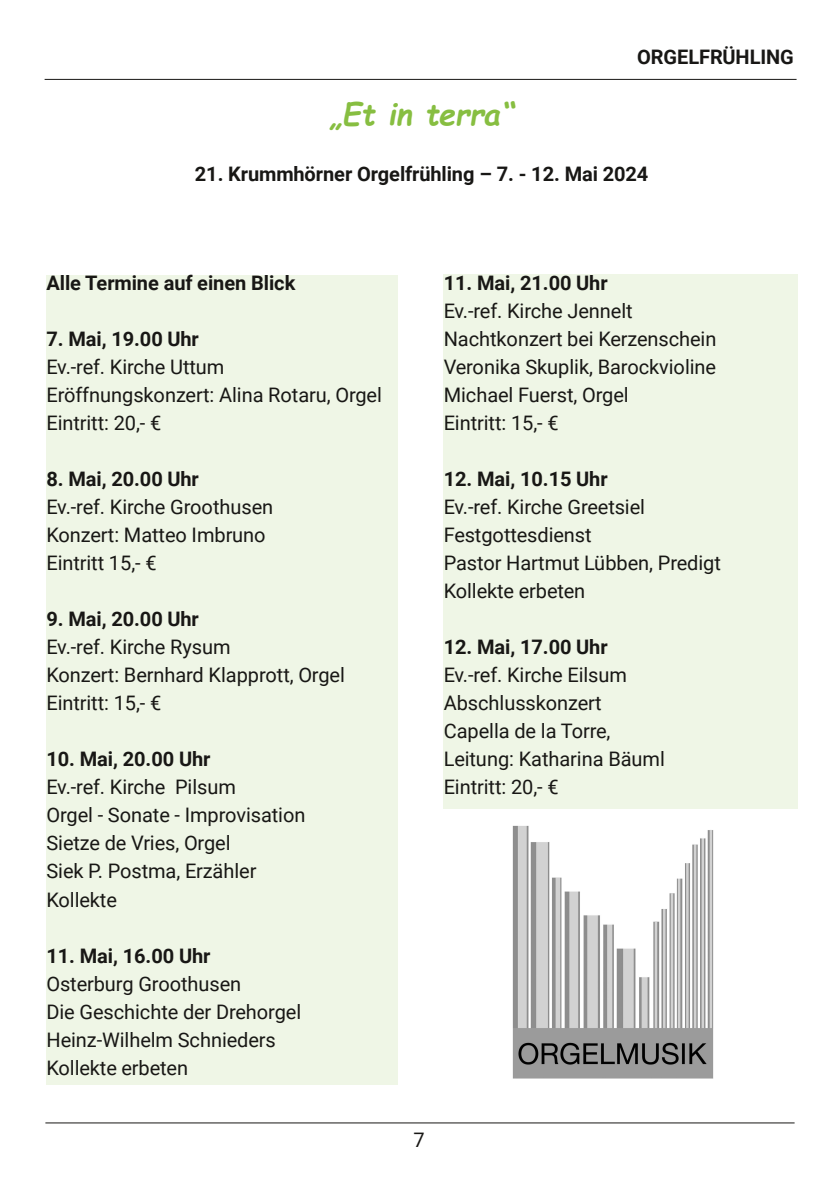
<style>
.page{position:relative;width:840px;height:1191px;background:#fff}
.page>*{position:absolute;margin:0;border:0;box-sizing:border-box;transform-origin:0 0}
.t1{font:italic 700 30px "Comic Sans MS";color:#87be41}
.t2{font:20px/28px "Roboto";letter-spacing:-.005em;color:#181715}
.t3{font:700 20px "Roboto";letter-spacing:-.005em;color:#181715}
</style>
<div class="page">
<hr style="left:45px;top:79px;width:751px;height:1px;background:#181715">
<hr style="left:45px;top:1122px;width:749px;height:1px;background:#181715">
<img style="left:512px;top:825px;width:202px;height:254px">
<div style="left:46px;top:275px;width:352px;height:809px;background:#eff6e6"></div>
<div style="left:443px;top:274px;width:354px;height:534px;background:#eff6e6"></div>
<p class="t3" style="left:636px;top:45px;width:158px">ORGELFRÜHLING</p>
<h1 class="t1" style="left:329px;top:92px;width:186px">„Et in terra“</h1>
<p class="t3" style="left:195px;top:163px;width:455px">21. Krummhörner Orgelfrühling – 7. - 12. Mai 2024</p>
<p class="t3" style="left:46px;top:272px;width:250px">Alle Termine auf einen Blick</p>
<p class="t3" style="left:46px;top:328px;width:154px">7. Mai, 19.00 Uhr</p>
<p class="t2" style="left:46px;top:353px;width:337px">Ev.-ref. Kirche Uttum<br>Eröffnungskonzert: Alina Rotaru, Orgel<br>Eintritt: 20,- €</p>
<p class="t3" style="left:46px;top:468px;width:154px">8. Mai, 20.00 Uhr</p>
<p class="t2" style="left:46px;top:493px;width:228px">Ev.-ref. Kirche Groothusen<br>Konzert: Matteo Imbruno<br>Eintritt 15,- €</p>
<p class="t3" style="left:46px;top:608px;width:154px">9. Mai, 20.00 Uhr</p>
<p class="t2" style="left:46px;top:633px;width:300px">Ev.-ref. Kirche Rysum<br>Konzert: Bernhard Klapprott, Orgel<br>Eintritt: 15,- €</p>
<p class="t3" style="left:46px;top:748px;width:165px">10. Mai, 20.00 Uhr</p>
<p class="t2" style="left:46px;top:773px;width:260px">Ev.-ref. Kirche Pilsum<br>Orgel - Sonate - Improvisation<br>Sietze de Vries, Orgel<br>Siek P. Postma, Erzähler<br>Kollekte</p>
<p class="t3" style="left:46px;top:944px;width:165px">11. Mai, 16.00 Uhr</p>
<p class="t2" style="left:46px;top:969px;width:256px">Osterburg Groothusen<br>Die Geschichte der Drehorgel<br>Heinz-Wilhelm Schnieders<br>Kollekte erbeten</p>
<p class="t3" style="left:443px;top:271px;width:165px">11. Mai, 21.00 Uhr</p>
<p class="t2" style="left:443px;top:297px;width:274px">Ev.-ref. Kirche Jennelt<br>Nachtkonzert bei Kerzenschein<br>Veronika Skuplik, Barockvioline<br>Michael Fuerst, Orgel<br>Eintritt: 15,- €</p>
<p class="t3" style="left:443px;top:467px;width:165px">12. Mai, 10.15 Uhr</p>
<p class="t2" style="left:443px;top:493px;width:278px">Ev.-ref. Kirche Greetsiel<br>Festgottesdienst<br>Pastor Hartmut Lübben, Predigt<br>Kollekte erbeten</p>
<p class="t3" style="left:443px;top:635px;width:165px">12. Mai, 17.00 Uhr</p>
<p class="t2" style="left:443px;top:661px;width:222px">Ev.-ref. Kirche Eilsum<br>Abschlusskonzert<br>Capella de la Torre,<br>Leitung: Katharina Bäuml<br>Eintritt: 20,- €</p>
<p class="t2" style="left:413px;top:1126px;width:13px">7</p>
</div>
